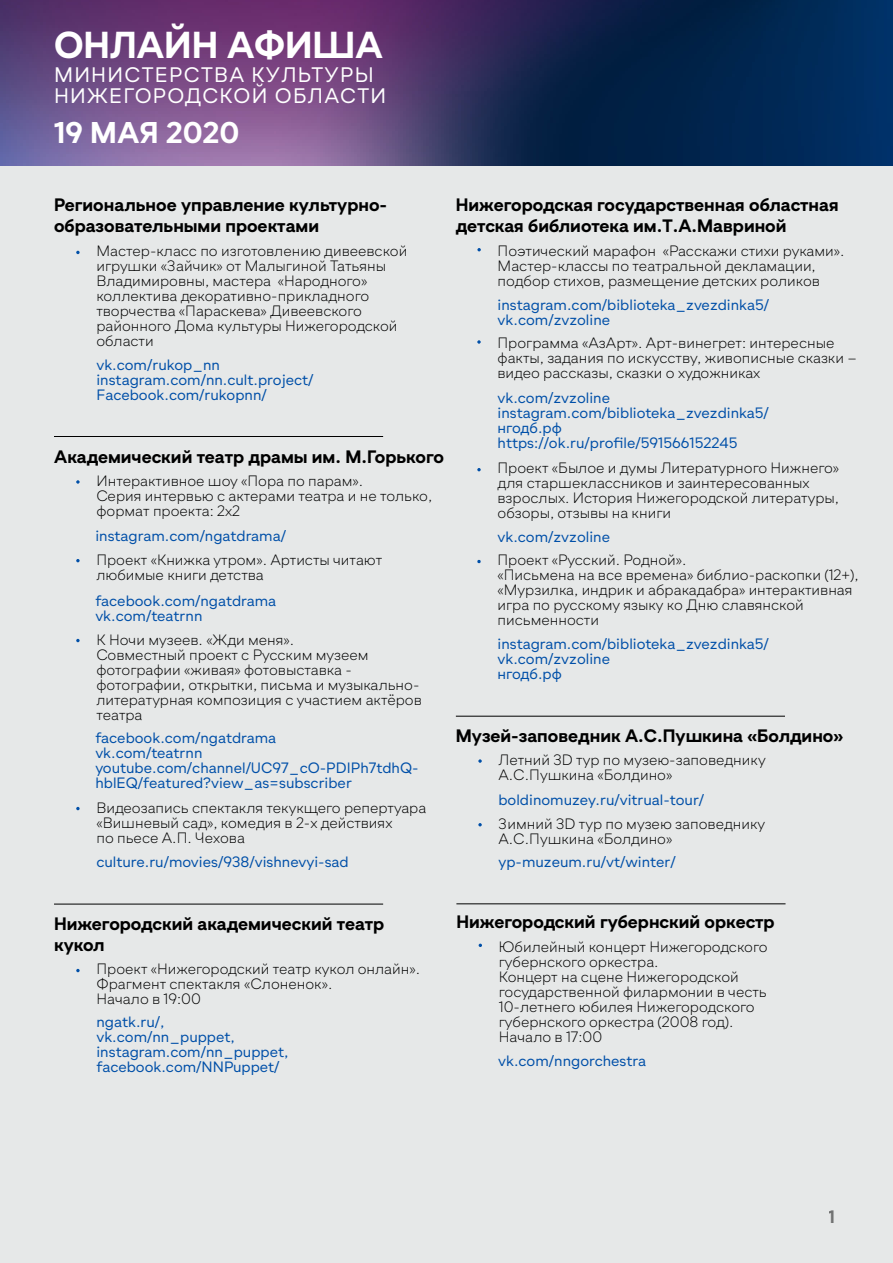
<style>
.page{position:relative;width:893px;height:1263px;background:#e6e8e8}
.page>*{position:absolute;margin:0;border:0;box-sizing:border-box;transform-origin:0 0}
.t1{font:700 37.5px "Gramatika";color:#fff}
.t2{font:700 30px "Gramatika";color:#fff}
.t3{font:21px/21px "Gramatika";letter-spacing:.06em;color:#fff}
.t4{font:700 18px/21.6px "Gramatika";color:#000}
.t5{font:300 15px/15px "Gramatika";color:#000}
.t6{font:15px/15px "Gramatika";color:#004fa8}
</style>
<div class="page">
<img style="left:0;top:0;width:893px;height:166px">
<svg style="left:76px;top:251px;width:4px;height:3px"></svg>
<svg style="left:477px;top:468px;width:4px;height:3px"></svg>
<svg style="left:477px;top:248px;width:4px;height:3px"></svg>
<svg style="left:477px;top:340px;width:4px;height:4px"></svg>
<svg style="left:477px;top:560px;width:4px;height:3px"></svg>
<hr style="left:54px;top:436px;width:329px;height:1px;background:#000">
<svg style="left:76px;top:559px;width:4px;height:3px"></svg>
<svg style="left:76px;top:639px;width:4px;height:3px"></svg>
<svg style="left:76px;top:480px;width:4px;height:4px"></svg>
<svg style="left:76px;top:807px;width:4px;height:3px"></svg>
<svg style="left:478px;top:759px;width:4px;height:4px"></svg>
<svg style="left:478px;top:823px;width:4px;height:3px"></svg>
<hr style="left:456px;top:716px;width:329px;height:1px;background:#000">
<hr style="left:456px;top:903px;width:329px;height:1px;background:#000">
<hr style="left:54px;top:904px;width:329px;height:1px;background:#000">
<svg style="left:76px;top:969px;width:4px;height:3px"></svg>
<h1 class="t1" style="left:54px;top:18px;width:330px">ОНЛАЙН АФИША</h1>
<h3 class="t3" style="left:54px;top:65px;width:334px">МИНИСТЕРСТВА КУЛЬТУРЫ<br>НИЖЕГОРОДСКОЙ ОБЛАСТИ</h3>
<h2 class="t2" style="left:54px;top:110px;width:187px">19 МАЯ 2020</h2>
<p class="t4" style="left:54px;top:194px;width:335px">Региональное управление культурно&shy;образовательными проектами</p>
<p class="t4" style="left:456px;top:194px;width:384px">Нижегородская государственная областная детская библиотека им.Т.А.Мавриной</p>
<p class="t5" style="left:96px;top:244px;width:312px">Мастер-класс по изготовлению дивеевской игрушки «Зайчик» от Малыгиной Татьяны Владимировны, мастера «Народного» коллектива декоративно-прикладного творчества «Параскева» Дивеевского районного Дома культуры Нижегородской области</p>
<p class="t6" style="left:96px;top:357px;width:219px">vk.com/rukop_nn instagram.com/nn.cult.project/<br>Facebook.com/rukopnn/</p>
<p class="t4" style="left:54px;top:446px;width:391px">Академический театр драмы им. М.Горького</p>
<p class="t5" style="left:96px;top:474px;width:337px">Интерактивное шоу «Пора по парам».<br>Серия интервью с актерами театра и не только, формат проекта: 2х2</p>
<p class="t6" style="left:95px;top:528px;width:192px">instagram.com/ngatdrama/</p>
<p class="t5" style="left:96px;top:552px;width:287px">Проект «Книжка утром». Артисты читают любимые книги детства</p>
<p class="t6" style="left:95px;top:593px;width:182px">facebook.com/ngatdrama vk.com/teatrnn</p>
<p class="t5" style="left:96px;top:632px;width:327px">К Ночи музеев. «Жди меня».<br>Совместный проект с Русским музеем фотографии «живая» фотовыставка - фотографии, открытки, письма и музыкально&shy;литературная композиция с участием актёров театра</p>
<p class="t6" style="left:95px;top:731px;width:325px">facebook.com/ngatdrama<br>vk.com/teatrnn youtube.com/channel/UC97_cO-PDIPh7tdhQ&shy;hblEQ/featured?view_as=subscriber</p>
<p class="t5" style="left:96px;top:800px;width:331px">Видеозапись спектакля текукщего репертуара «Вишневый сад», комедия в 2-х действиях<br>по пьесе А.П. Чехова</p>
<p class="t6" style="left:96px;top:854px;width:254px">culture.ru/movies/938/vishnevyi-sad</p>
<p class="t5" style="left:498px;top:244px;width:348px">Поэтический марафон «Расскажи стихи руками».<br>Мастер-классы по театральной декламации, подбор стихов, размещение детских роликов</p>
<p class="t6" style="left:498px;top:297px;width:273px">instagram.com/biblioteka_zvezdinka5/ vk.com/zvzoline</p>
<p class="t5" style="left:497px;top:336px;width:361px">Программа «АзАрт». Арт-винегрет: интересные факты, задания по искусству, живописные сказки – видео рассказы, сказки о художниках</p>
<p class="t6" style="left:497px;top:390px;width:273px">vk.com/zvzoline instagram.com/biblioteka_zvezdinka5/ нгодб.рф https://ok.ru/profile/591566152245</p>
<p class="t5" style="left:497px;top:461px;width:343px">Проект «Былое и думы Литературного Нижнего» для старшеклассников и заинтересованных взрослых. История Нижегородской литературы, обзоры, отзывы на книги</p>
<p class="t6" style="left:497px;top:529px;width:114px">vk.com/zvzoline</p>
<p class="t5" style="left:497px;top:553px;width:363px">Проект «Русский. Родной».<br>«Письмена на все времена» библио-раскопки (12+), «Мурзилка, индрик и абракадабра» интерактивная игра по русскому языку ко Дню славянской письменности</p>
<p class="t6" style="left:497px;top:636px;width:273px">instagram.com/biblioteka_zvezdinka5/ vk.com/zvzoline<br>нгодб.рф</p>
<p class="t4" style="left:456px;top:725px;width:389px">Музей-заповедник А.С.Пушкина «Болдино»</p>
<p class="t5" style="left:498px;top:753px;width:269px">Летний 3D тур по музею-заповеднику<br>А.С.Пушкина «Болдино»</p>
<p class="t6" style="left:498px;top:792px;width:207px">boldinomuzey.ru/vitrual-tour/</p>
<p class="t5" style="left:498px;top:816px;width:268px">Зимний 3D тур по музею заповеднику<br>А.С.Пушкина «Болдино»</p>
<p class="t6" style="left:498px;top:855px;width:179px">yp-muzeum.ru/vt/winter/</p>
<p class="t4" style="left:54px;top:913px;width:332px">Нижегородский академический театр кукол</p>
<p class="t5" style="left:96px;top:962px;width:325px">Проект «Нижегородский театр кукол онлайн».<br>Фрагмент спектакля «Слоненок».<br>Начало в 19:00</p>
<p class="t6" style="left:96px;top:1015px;width:193px">ngatk.ru/, vk.com/nn_puppet, instagram.com/nn_puppet, facebook.com/NNPuppet/</p>
<p class="t4" style="left:456px;top:911px;width:320px">Нижегородский губернский оркестр</p>
<p class="t5" style="left:499px;top:939px;width:270px">Юбилейный концерт Нижегородского губернского оркестра.<br>Концерт на сцене Нижегородской государственной филармонии в честь<br>10-летнего юбилея Нижегородского губернского оркестра (2008 год).<br>Начало в 17:00</p>
<p class="t6" style="left:498px;top:1053px;width:149px">vk.com/nngorchestra</p>
<p class="t4" style="left:829px;top:1206px;width:8px">1</p>
</div>
